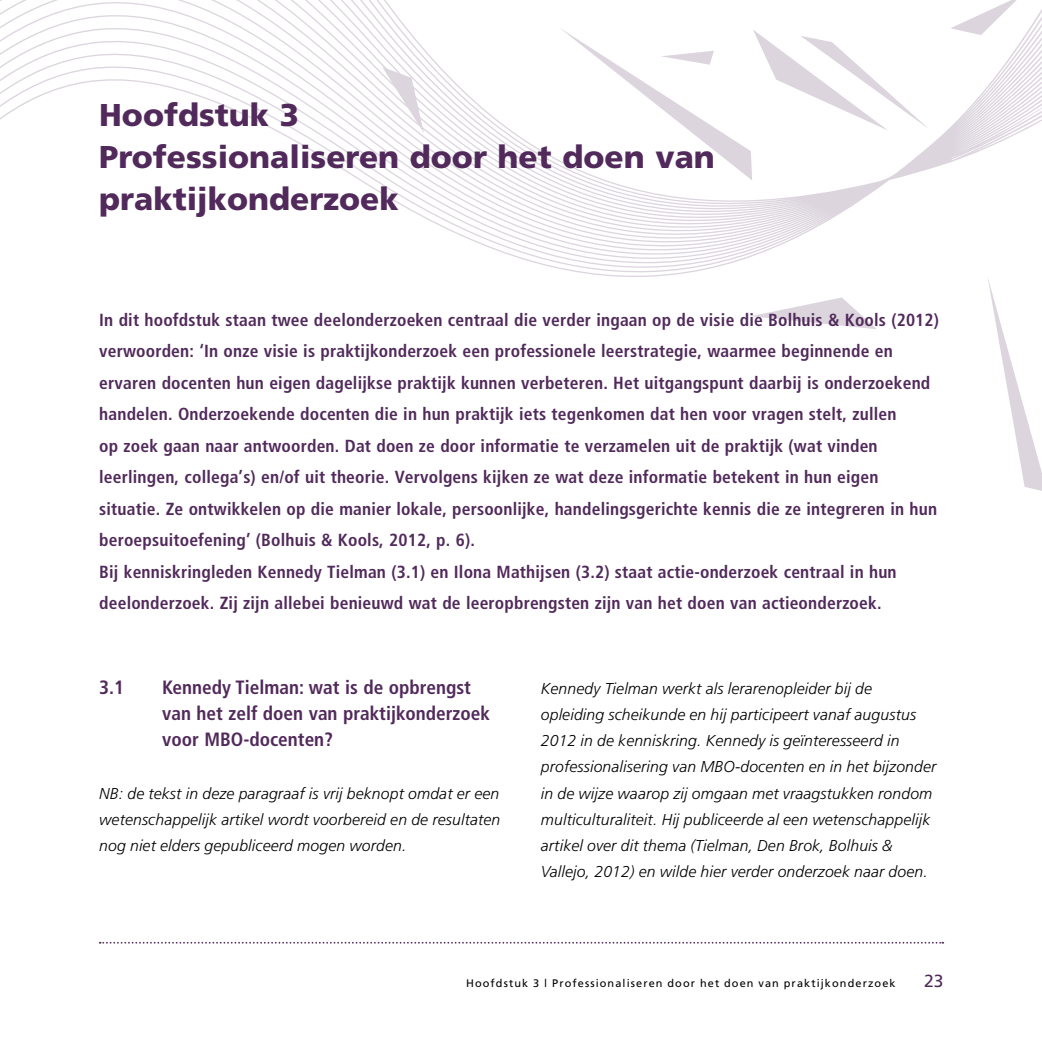
<style>
.page{position:relative;width:1042px;height:1042px;background:#fff}
.page>*{position:absolute;margin:0;border:0;box-sizing:border-box;transform-origin:0 0}
.t1{font:900 31.5px/42px "Fontys Frutiger";color:#512a5b}
.t2{font:700 19.25px/26.2px "Fontys Frutiger Cn";color:#512a5b}
.t3{font:700 17.5px/31.5px "Fontys Frutiger Cn";letter-spacing:.01em;color:#512a5b}
.t4{font:17.5px "Fontys Frutiger Roman";color:#512a5b}
.t5{font:italic 300 15.75px/26.2px "Fontys Frutiger";letter-spacing:.01em;color:#000;text-align:justify}
.t6{font:10.85px "Fontys Frutiger Roman";letter-spacing:.1em;color:#000}
</style>
<div class="page">
<svg style="left:100px;top:942px;width:843px;height:1px"></svg>
<svg style="left:1px;top:0;width:532px;height:262px"></svg>
<svg style="left:367px;top:67px;width:71px;height:66px"></svg>
<svg style="left:533px;top:0;width:509px;height:491px"></svg>
<svg style="left:259px;top:0;width:161px;height:24px"></svg>
<img style="left:0;top:0;width:1px;height:1042px">
<h1 class="t1" style="left:99px;top:94px;width:617px">Hoofdstuk 3<br>Professionaliseren door het doen van praktijkonderzoek</h1>
<p class="t3" style="left:99px;top:304px;width:841px">In dit hoofdstuk staan twee deelonderzoeken centraal die verder ingaan op de visie die Bolhuis &amp; Kools (2012) verwoorden: ‘In onze visie is praktijkonderzoek een professionele leerstrategie, waarmee beginnende en ervaren docenten hun eigen dagelijkse praktijk kunnen verbeteren. Het uitgangspunt daarbij is onderzoekend handelen. Onderzoekende docenten die in hun praktijk iets tegenkomen dat hen voor vragen stelt, zullen<br>op zoek gaan naar antwoorden. Dat doen ze door informatie te verzamelen uit de praktijk (wat vinden leerlingen, collega’s) en/of uit theorie. Vervolgens kijken ze wat deze informatie betekent in hun eigen situatie. Ze ontwikkelen op die manier lokale, persoonlijke, handelingsgerichte kennis die ze integreren in hun beroepsuitoefening’ (Bolhuis &amp; Kools, 2012, p. 6).<br>Bij kenniskringleden Kennedy Tielman (3.1) en Ilona Mathijsen (3.2) staat actie-onderzoek centraal in hun deelonderzoek. Zij zijn allebei benieuwd wat de leeropbrengsten zijn van het doen van actieonderzoek.</p>
<p class="t2" style="left:99px;top:674px;width:27px">3.1</p>
<p class="t2" style="left:162px;top:674px;width:329px">Kennedy Tielman: wat is de opbrengst van het zelf doen van praktijkonderzoek voor MBO-docenten?</p>
<p class="t5" style="left:99px;top:780px;width:403px">NB: de tekst in deze paragraaf is vrij beknopt omdat er een wetenschappelijk artikel wordt voorbereid en de resultaten nog niet elders gepubliceerd mogen worden.</p>
<p class="t5" style="left:541px;top:675px;width:397px;text-align:left">Kennedy Tielman werkt als lerarenopleider bij de opleiding scheikunde en hij participeert vanaf augustus 2012 in de kenniskring. Kennedy is geïnteresseerd in professionalisering van MBO-docenten en in het bijzonder in de wijze waarop zij omgaan met vraagstukken rondom multiculturaliteit. Hij publiceerde al een wetenschappelijk artikel over dit thema (Tielman, Den Brok, Bolhuis &amp; Vallejo, 2012) en wilde hier verder onderzoek naar doen.</p>
<p class="t6" style="left:466px;top:977px;width:431px">Hoofdstuk 3 | Professionaliseren door het doen van praktijkonderzoek</p>
<p class="t4" style="left:924px;top:971px;width:21px">23</p>
</div>
